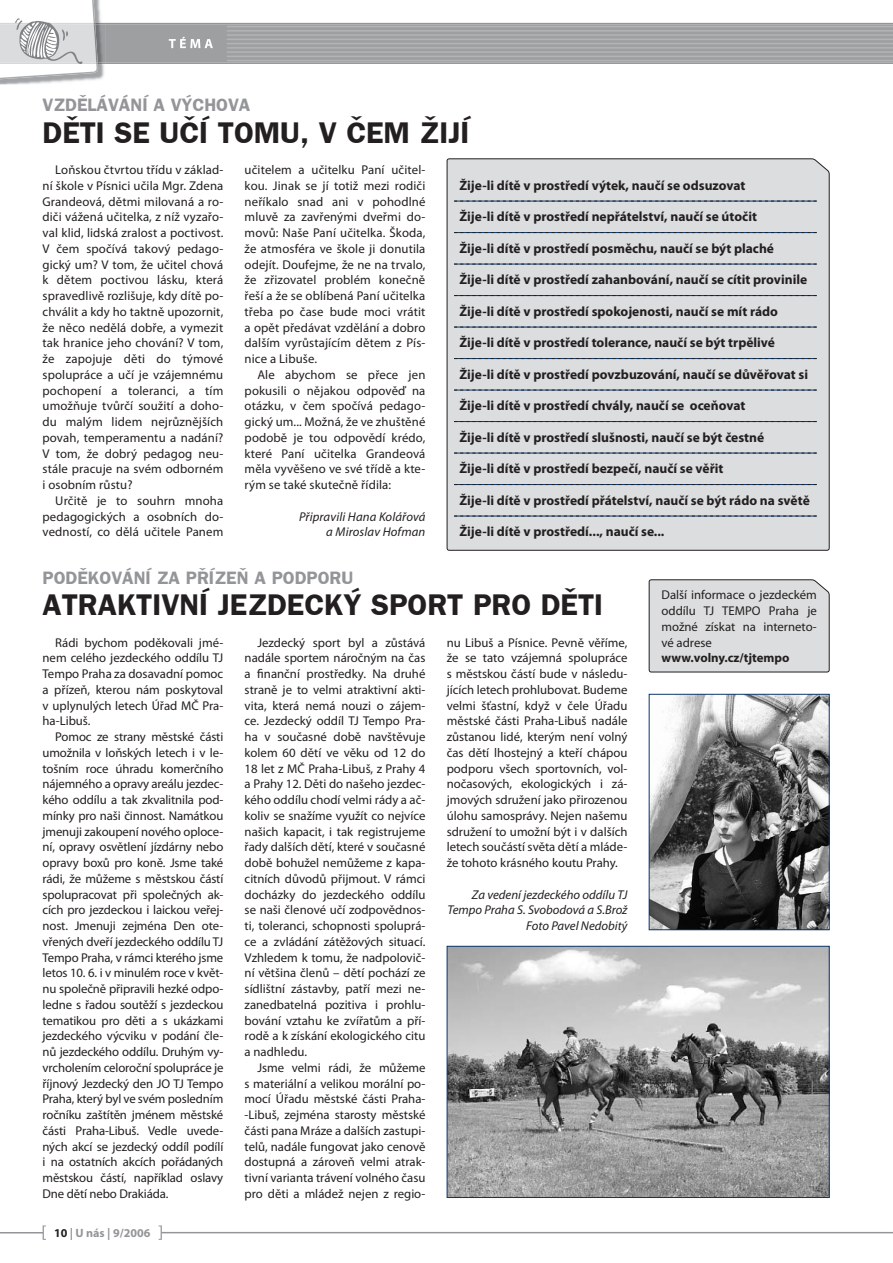
<style>
.page{position:relative;width:893px;height:1263px;background:#fff}
.page>*{position:absolute;margin:0;border:0;box-sizing:border-box;transform-origin:0 0}
.t1{font:700 30px "Frankfurt Gothic";color:#231f20}
.t2{font:700 18px "Frankfurt Gothic";color:#939598}
.t3{font:700 13.5px "Myriad Pro";color:#231f20}
.t4{font:12.75px/15.8px "Myriad Pro";color:#231f20;text-align:justify}
.t5{font:italic 12.75px/15.8px "Myriad Pro";color:#231f20;text-align:right}
.t6{font:700 12.75px "Myriad Pro";color:#231f20}
.t7{font:700 12px "Myriad Pro";color:#939598}
.s1{color:#231f20}
</style>
<div class="page">
<hr style="left:0;top:1232px;width:43px;height:2px;background:#939598">
<hr style="left:162px;top:1232px;width:730px;height:1px;background:#939598">
<svg style="left:43px;top:1225px;width:3px;height:15px"></svg>
<svg style="left:158px;top:1225px;width:4px;height:15px"></svg>
<svg style="left:0;top:0;width:893px;height:82px"></svg>
<div style="left:648px;top:579px;width:182px;height:94px;background:#dcddde"></div>
<div style="left:446px;top:158px;width:384px;height:393px;background:#dcddde"></div>
<img style="left:448px;top:948px;width:379px;height:248px">
<div style="left:446px;top:946px;width:383px;height:252px;border:1px solid #0a376a"></div>
<img style="left:650px;top:696px;width:177px;height:232px">
<div style="left:648px;top:694px;width:181px;height:236px;border:1px solid #0a376a"></div>
<svg style="left:454px;top:201px;width:362px;height:1px"></svg>
<svg style="left:454px;top:232px;width:362px;height:1px"></svg>
<svg style="left:454px;top:264px;width:362px;height:1px"></svg>
<svg style="left:454px;top:295px;width:362px;height:1px"></svg>
<svg style="left:454px;top:327px;width:362px;height:1px"></svg>
<svg style="left:454px;top:358px;width:362px;height:1px"></svg>
<svg style="left:454px;top:390px;width:362px;height:1px"></svg>
<svg style="left:454px;top:421px;width:362px;height:1px"></svg>
<svg style="left:454px;top:453px;width:362px;height:1px"></svg>
<svg style="left:454px;top:484px;width:362px;height:1px"></svg>
<svg style="left:454px;top:516px;width:362px;height:1px"></svg>
<h2 class="t2" style="left:43px;top:95px;width:209px">VZDĚLÁVÁNÍ A VÝCHOVA</h2>
<h1 class="t1" style="left:43px;top:115px;width:428px">DĚTI SE UČÍ TOMU, V ČEM ŽIJÍ</h1>
<p class="t4" style="left:244px;top:163px;width:182px">učitelem a učitelku Paní učitel&shy;kou. Jinak se jí totiž mezi rodiči neříkalo snad ani v pohodlné mluvě za zavřenými dveřmi do&shy;movů: Naše Paní učitelka. Škoda, že atmosféra ve škole ji donutila odejít. Doufejme, že ne na trvalo, že zřizovatel problém konečně řeší a že se oblíbená Paní učitelka třeba po čase bude moci vrátit a opět předávat vzdělání a dobro dalším vyrůstajícím dětem z Pís&shy;nice a Libuše.</p>
<p class="t4" style="left:244px;top:368px;width:182px;text-indent:13px">Ale abychom se přece jen pokusili o nějakou odpověď na otázku, v čem spočívá pedago&shy;gický um... Možná, že ve zhuštěné podobě je tou odpovědí krédo, které Paní učitelka Grandeová měla vyvěšeno ve své třídě a kte&shy;rým se také skutečně řídila:</p>
<p class="t5" style="left:299px;top:510px;width:128px">Připravili Hana Kolářová a Miroslav Hofman</p>
<p class="t4" style="left:43px;top:163px;width:182px;text-indent:13px">Loňskou čtvrtou třídu v základ&shy;ní škole v Písnici učila Mgr. Zdena Grandeová, dětmi milovaná a ro&shy;diči vážená učitelka, z níž vyzařo&shy;val klid, lidská zralost a poctivost.<br>V čem spočívá takový pedago&shy;gický um? V tom, že učitel chová k dětem poctivou lásku, která spravedlivě rozlišuje, kdy dítě po&shy;chválit a kdy ho taktně upozornit, že něco nedělá dobře, a vymezit tak hranice jeho chování? V tom, že zapojuje děti do týmové spolupráce a učí je vzájemnému pochopení a toleranci, a tím umožňuje tvůrčí soužití a doho&shy;du malým lidem nejrůznějších povah, temperamentu a nadání?<br>V tom, že dobrý pedagog neu&shy;stále pracuje na svém odborném i osobním růstu?</p>
<p class="t4" style="left:43px;top:494px;width:182px;text-indent:13px">Určitě je to souhrn mnoha pedagogických a osobních do&shy;vedností, co dělá učitele Panem</p>
<p class="t3" style="left:459px;top:180px;width:287px">Žije-li dítě v prostředí výtek, naučí se odsuzovat</p>
<p class="t3" style="left:459px;top:212px;width:299px">Žije-li dítě v prostředí nepřátelství, naučí se útočit</p>
<p class="t3" style="left:459px;top:243px;width:316px">Žije-li dítě v prostředí posměchu, naučí se být plaché</p>
<p class="t3" style="left:459px;top:275px;width:349px">Žije-li dítě v prostředí zahanbování, naučí se cítit provinile</p>
<p class="t3" style="left:459px;top:306px;width:320px">Žije-li dítě v prostředí spokojenosti, naučí se mít rádo</p>
<p class="t3" style="left:459px;top:338px;width:317px">Žije-li dítě v prostředí tolerance, naučí se být trpělivé</p>
<p class="t3" style="left:459px;top:369px;width:350px">Žije-li dítě v prostředí povzbuzování, naučí se důvěřovat si</p>
<p class="t3" style="left:459px;top:401px;width:287px">Žije-li dítě v prostředí chvály, naučí se oceňovat</p>
<p class="t3" style="left:459px;top:432px;width:306px">Žije-li dítě v prostředí slušnosti, naučí se být čestné</p>
<p class="t3" style="left:459px;top:464px;width:265px">Žije-li dítě v prostředí bezpečí, naučí se věřit</p>
<p class="t3" style="left:459px;top:495px;width:352px">Žije-li dítě v prostředí přátelství, naučí se být rádo na světě</p>
<p class="t3" style="left:459px;top:527px;width:206px">Žije-li dítě v prostředí..., naučí se...</p>
<h2 class="t2" style="left:43px;top:567px;width:312px">PODĚKOVÁNÍ ZA PŘÍZEŇ A PODPORU</h2>
<h1 class="t1" style="left:43px;top:588px;width:562px">ATRAKTIVNÍ JEZDECKÝ SPORT PRO DĚTI</h1>
<p class="t4" style="left:244px;top:636px;width:182px;text-indent:13px">Jezdecký sport byl a zůstává nadále sportem náročným na čas a finanční prostředky. Na druhé straně je to velmi atraktivní akti&shy;vita, která nemá nouzi o zájem&shy;ce. Jezdecký oddíl TJ Tempo Pra&shy;ha v současné době navštěvuje kolem 60 dětí ve věku od 12 do 18 let z MČ Praha-Libuš, z Prahy 4 a Prahy 12. Děti do našeho jezdec&shy;kého oddílu chodí velmi rády a ač&shy;koliv se snažíme využít co nejvíce našich kapacit, i tak registrujeme řady dalších dětí, které v současné době bohužel nemůžeme z kapa&shy;citních důvodů přijmout. V rámci docházky do jezdeckého oddílu se naši členové učí zodpovědnos&shy;ti, toleranci, schopnosti spoluprá&shy;ce a zvládání zátěžových situací.<br>Vzhledem k tomu, že nadpolovič&shy;ní většina členů – dětí pochází ze sídlištní zástavby, patří mezi ne&shy;zanedbatelná pozitiva i prohlu&shy;bování vztahu ke zvířatům a pří&shy;rodě a k získání ekologického citu a nadhledu.</p>
<p class="t4" style="left:244px;top:1061px;width:182px;text-indent:13px">Jsme velmi rádi, že můžeme s materiální a velikou morální po&shy;mocí Úřadu městské části Praha--Libuš, zejména starosty městské části pana Mráze a dalších zastupi&shy;telů, nadále fungovat jako cenově dostupná a zároveň velmi atrak&shy;tivní varianta trávení volného času pro děti a mládež nejen z regio-</p>
<p class="t4" style="left:43px;top:636px;width:182px;text-indent:13px">Rádi bychom poděkovali jmé&shy;nem celého jezdeckého oddílu TJ Tempo Praha za dosavadní pomoc a přízeň, kterou nám poskytoval v uplynulých letech Úřad MČ Pra&shy;ha-Libuš.</p>
<p class="t4" style="left:43px;top:730px;width:182px;text-indent:13px">Pomoc ze strany městské části umožnila v loňských letech i v le&shy;tošním roce úhradu komerčního nájemného a opravy areálu jezdec&shy;kého oddílu a tak zkvalitnila pod&shy;mínky pro naši činnost. Namátkou jmenuji zakoupení nového oploce&shy;ní, opravy osvětlení jízdárny nebo opravy boxů pro koně. Jsme také rádi, že můžeme s městskou částí spolupracovat při společných ak&shy;cích pro jezdeckou i laickou veřej&shy;nost. Jmenuji zejména Den ote&shy;vřených dveří jezdeckého oddílu TJ Tempo Praha, v rámci kterého jsme letos 10. 6. i v minulém roce v květ&shy;nu společně připravili hezké odpo&shy;ledne s řadou soutěží s jezdeckou tematikou pro děti a s ukázkami jezdeckého výcviku v podání čle&shy;nů jezdeckého oddílu. Druhým vy&shy;vrcholením celoroční spolupráce je říjnový Jezdecký den JO TJ Tempo Praha, který byl ve svém posledním ročníku zaštítěn jménem městské části Praha-Libuš. Vedle uvede&shy;ných akcí se jezdecký oddíl podílí i na ostatních akcích pořádaných městskou částí, například oslavy Dne dětí nebo Drakiáda.</p>
<p class="t4" style="left:446px;top:636px;width:182px">nu Libuš a Písnice. Pevně věříme, že se tato vzájemná spolupráce s městskou částí bude v následu&shy;jících letech prohlubovat. Budeme velmi šťastní, když v čele Úřadu městské části Praha-Libuš nadále zůstanou lidé, kterým není volný čas dětí lhostejný a kteří chápou podporu všech sportovních, vol&shy;nočasových, ekologických i zá&shy;jmových sdružení jako přirozenou úlohu samosprávy. Nejen našemu sdružení to umožní být i v dalších letech součástí světa dětí a mláde&shy;že tohoto krásného koutu Prahy.</p>
<p class="t5" style="left:447px;top:888px;width:182px">Za vedení jezdeckého oddílu TJ<br>Tempo Praha S. Svobodová a S.Brož<br>Foto Pavel Nedobitý</p>
<p class="t7" style="left:54px;top:1229px;width:98px"><span class="s1">10</span> | U nás | 9/2006</p>
<p class="t4" style="left:661px;top:588px;width:157px">Další informace o jezdeckém oddílu TJ TEMPO Praha je možné získat na interneto&shy;vé adrese</p>
<p class="t6" style="left:661px;top:653px;width:129px">www.volny.cz/tjtempo</p>
</div>
